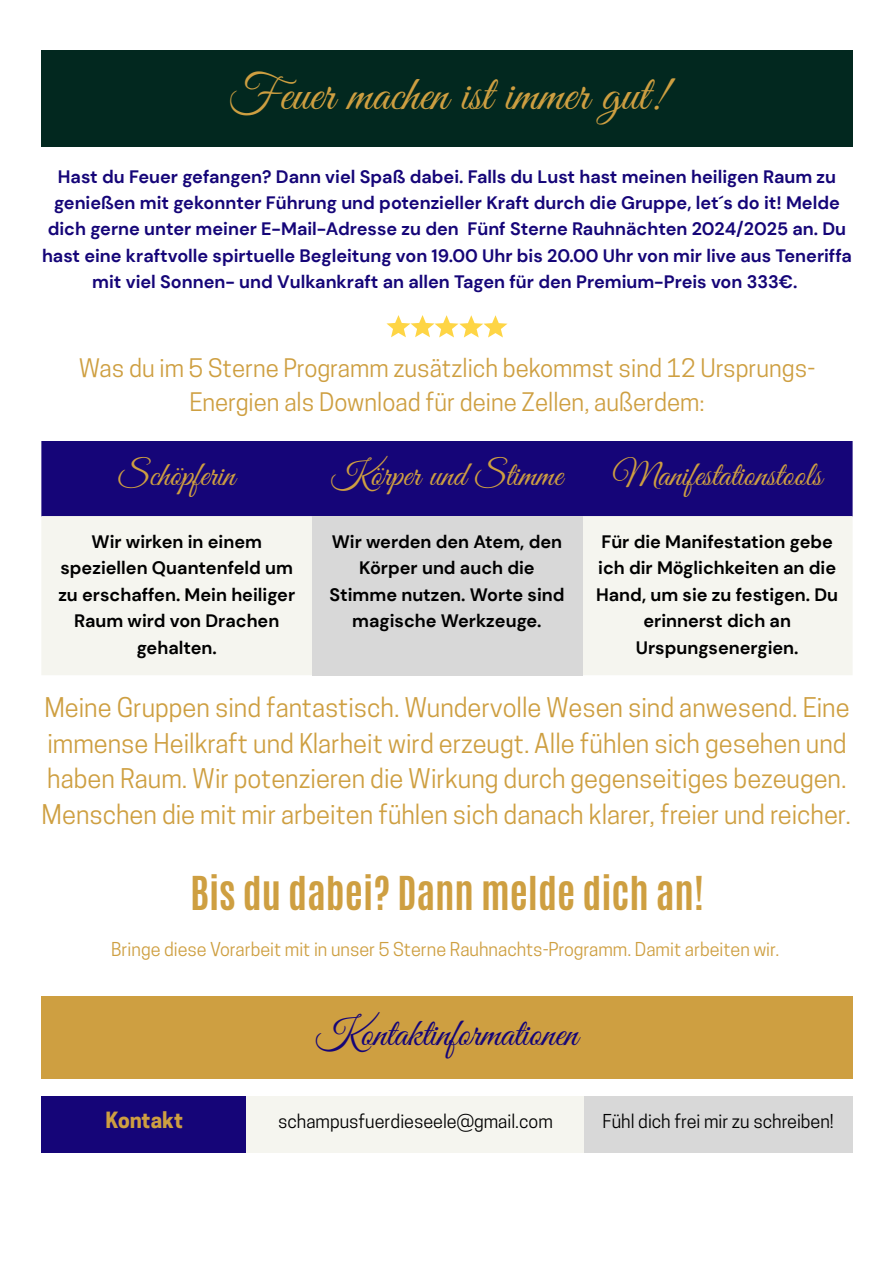
<style>
.page{position:relative;width:894px;height:1263px;background:#fff}
.page>*{position:absolute;margin:0;border:0;box-sizing:border-box;transform-origin:0 0}
.t1{font:49.5px "Great Vibes";color:#ce9f41}
.t2{font:700 39px "Antonio";color:#ce9f41}
.t3{font:39px "Great Vibes";color:#150578}
.t4{font:34.5px "Great Vibes";color:#ce9f41}
.t5{font:25.5px/35.7px "Cooper Hewitt";color:#ce9f41}
.t6{font:24px/33.8px "Cooper Hewitt";color:#ce9f41;text-align:center}
.t7{font:700 21px "Cooper Hewitt";color:#ce9f41}
.t8{font:700 18px/26.1px "DM Sans";color:#150578;text-align:center}
.t9{font:700 18px/26.4px "DM Sans";color:#000;text-align:center}
.t10{font:18px "Cooper Hewitt";color:#ce9f41}
.t11{font:18px "Cooper Hewitt";color:#000}
</style>
<div class="page">
<div style="left:42px;top:51px;width:810px;height:96px;background:#02281f"></div>
<svg style="left:386px;top:315px;width:121px;height:23px"></svg>
<div style="left:42px;top:441px;width:810px;height:75px;background:#150578"></div>
<div style="left:42px;top:516px;width:810px;height:159px;background:#f5f5ef"></div>
<div style="left:311px;top:516px;width:271px;height:159px;background:#d8d8d8"></div>
<div style="left:42px;top:997px;width:810px;height:82px;background:#ce9f41"></div>
<div style="left:42px;top:1096px;width:205px;height:56px;background:#150578"></div>
<div style="left:246px;top:1096px;width:338px;height:56px;background:#f5f5ef"></div>
<div style="left:583px;top:1096px;width:269px;height:56px;background:#d8d8d8"></div>
<p class="t1" style="left:228px;top:67px;width:439px">Feuer machen ist immer gut!</p>
<p class="t8" style="left:42px;top:164px;width:811px">Hast du Feuer gefangen? Dann viel Spaß dabei. Falls du Lust hast meinen heiligen Raum zu genießen mit gekonnter Führung und potenzieller Kraft durch die Gruppe, let´s do it! Melde dich gerne unter meiner E-Mail-Adresse zu den Fünf Sterne Rauhnächten 2024/2025 an. Du hast eine kraftvolle spirtuelle Begleitung von 19.00 Uhr bis 20.00 Uhr von mir live aus Teneriffa mit viel Sonnen- und Vulkankraft an allen Tagen für den Premium-Preis von 333€.</p>
<p class="t6" style="left:79px;top:354px;width:737px">Was du im 5 Sterne Programm zusätzlich bekommst sind 12 Ursprungs-<br>Energien als Download für deine Zellen, außerdem:</p>
<p class="t4" style="left:118px;top:456px;width:118px">Schöpferin</p>
<p class="t4" style="left:331px;top:456px;width:232px">Körper und Stimme</p>
<p class="t4" style="left:612px;top:456px;width:211px">Manifestationstools</p>
<p class="t9" style="left:58px;top:528px;width:238px">Wir wirken in einem speziellen Quantenfeld um zu erschaffen. Mein heiliger<br>Raum wird von Drachen gehalten.</p>
<p class="t9" style="left:329px;top:529px;width:236px">Wir werden den Atem, den<br>Körper und auch die<br>Stimme nutzen. Worte sind magische Werkzeuge.</p>
<p class="t9" style="left:596px;top:528px;width:243px">Für die Manifestation gebe ich dir Möglichkeiten an die<br>Hand, um sie zu festigen. Du erinnerst dich an<br>Urspungsenergien.</p>
<p class="t5" style="left:42px;top:692px;width:810px">Meine Gruppen sind fantastisch. Wundervolle Wesen sind anwesend. Eine immense Heilkraft und Klarheit wird erzeugt. Alle fühlen sich gesehen und haben Raum. Wir potenzieren die Wirkung durch gegenseitiges bezeugen.<br>Menschen die mit mir arbeiten fühlen sich danach klarer, freier und reicher.</p>
<h1 class="t2" style="left:190px;top:866px;width:515px">Bis du dabei? Dann melde dich an!</h1>
<p class="t10" style="left:111px;top:943px;width:669px">Bringe diese Vorarbeit mit in unser 5 Sterne Rauhnachts-Programm. Damit arbeiten wir.</p>
<p class="t3" style="left:316px;top:1012px;width:263px">Kontaktinformationen</p>
<p class="t7" style="left:105px;top:1113px;width:79px">Kontakt</p>
<p class="t11" style="left:278px;top:1115px;width:276px">schampusfuerdieseele@gmail.com</p>
<p class="t11" style="left:602px;top:1115px;width:233px">Fühl dich frei mir zu schreiben!</p>
</div>
